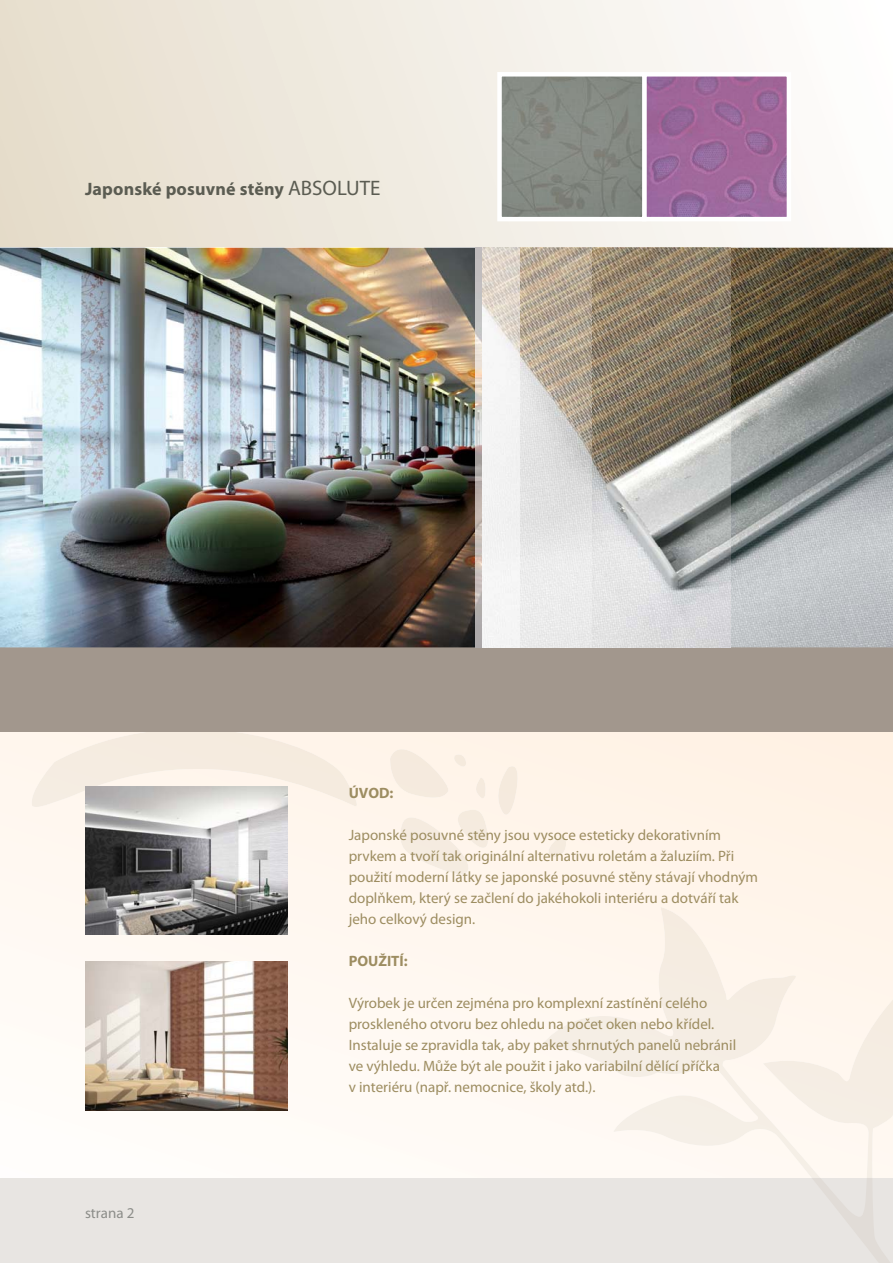
<style>
.page{position:relative;width:893px;height:1263px;background:#fff}
.page>*{position:absolute;margin:0;border:0;box-sizing:border-box;transform-origin:0 0}
.t1{font:700 18px "Myriad Pro";letter-spacing:.01em;color:#5b5c52}
.t2{font:15px/21px "Myriad Pro";color:#9d8d61}
.t3{font:700 15px "Myriad Pro";color:#9d8d61}
.t4{font:15px "Myriad Pro";color:#8c8d89}
.s1{font-weight:400;font-size:21px}
</style>
<div class="page">
<svg style="left:0;top:731px;width:892px;height:386px"></svg>
<div style="left:0;top:1178px;width:893px;height:85px;background:#e8e5e2"></div>
<svg style="left:539px;top:907px;width:281px;height:271px"></svg>
<svg style="left:763px;top:999px;width:129px;height:264px"></svg>
<svg style="left:28px;top:731px;width:332px;height:76px;background:#f7eee3"></svg>
<svg style="left:547px;top:837px;width:21px;height:20px"></svg>
<svg style="left:389px;top:749px;width:133px;height:125px;background:#fbf1e6"></svg>
<div style="left:0;top:0;width:893px;height:247px;background:linear-gradient(to right,#e6ddcc,#fefefe)"></div>
<div style="left:0;top:646px;width:893px;height:85px;background:#a2978d"></div>
<hr style="left:892px;top:0;width:1px;height:247px;background:#fffdfd">
<hr style="left:892px;top:731px;width:1px;height:447px;background:#fff3e6">
<img style="left:0;top:248px;width:475px;height:399px">
<img style="left:85px;top:786px;width:202px;height:149px">
<svg style="left:497px;top:72px;width:294px;height:149px;background:#9b8599"></svg>
<img style="left:475px;top:248px;width:418px;height:399px">
<img style="left:483px;top:248px;width:247px;height:399px">
<img style="left:85px;top:961px;width:202px;height:149px">
<p class="t1" style="left:85px;top:183px;width:297px">Japonské posuvné stěny <span class="s1">ABSOLUTE</span></p>
<p class="t4" style="left:85px;top:1208px;width:51px">strana 2</p>
<p class="t3" style="left:349px;top:787px;width:46px">ÚVOD:</p>
<p class="t2" style="left:349px;top:826px;width:411px">Japonské posuvné stěny jsou vysoce esteticky dekorativním prvkem a tvoří tak originální alternativu roletám a žaluziím. Při použití moderní látky se japonské posuvné stěny stávají vhodným doplňkem, který se začlení do jakéhokoli interiéru a dotváří tak jeho celkový design.</p>
<p class="t3" style="left:349px;top:955px;width:61px">POUŽITÍ:</p>
<p class="t2" style="left:349px;top:994px;width:389px">Výrobek je určen zejména pro komplexní zastínění celého proskleného otvoru bez ohledu na počet oken nebo křídel.<br>Instaluje se zpravidla tak, aby paket shrnutých panelů nebránil ve výhledu. Může být ale použit i jako variabilní dělící příčka<br>v interiéru (např. nemocnice, školy atd.).</p>
</div>
